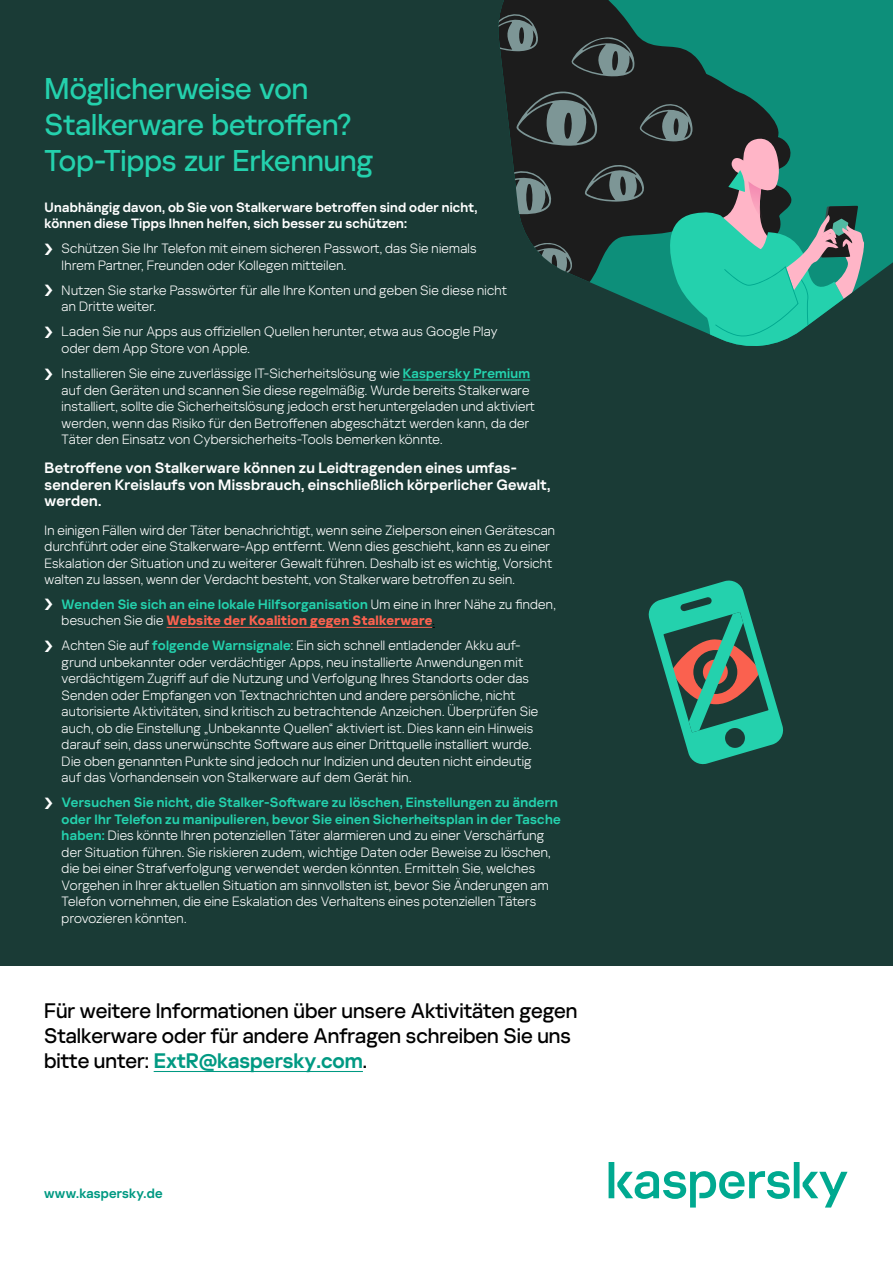
<style>
.page{position:relative;width:893px;height:1263px;background:#fff}
.page>*{position:absolute;margin:0;border:0;box-sizing:border-box;transform-origin:0 0}
.t1{font:500 30px/36px "Kaspersky Sans Display";color:#24d1ad}
.t2{font:500 21px/25.2px "Kaspersky Sans Display";color:#000}
.t3{font:600 15px/16.5px "Kaspersky Sans Display";letter-spacing:.015em;color:#fff}
.t4{font:300 13.5px/16.5px "Kaspersky Sans Display";letter-spacing:.02em;color:#fff}
.t5{font:600 13.5px/16.5px "Kaspersky Sans Display";letter-spacing:.02em;color:#24d1ad}
.t6{font:600 13.5px/16.2px "Kaspersky Sans Display";letter-spacing:.015em;color:#fff}
.t7{font:600 13.5px "Kaspersky Sans Display";letter-spacing:.015em;color:#009982}
.s1{font-weight:600;color:#24d1ad}
.s2{font-weight:300;color:#fff}
.s3{font-weight:700;color:#fa614f}
.s4{font-weight:300;color:#000}
.s5{font-weight:600;color:#009982}
</style>
<div class="page">
<div style="left:0;top:0;width:893px;height:965px;background:#1a3b36"></div>
<hr style="left:154px;top:1071px;width:209px;height:1px;background:#009982">
<hr style="left:403px;top:380px;width:127px;height:1px;background:#24d1ad">
<hr style="left:167px;top:627px;width:265px;height:1px;background:#fa614f">
<svg style="left:609px;top:1162px;width:238px;height:45px"></svg>
<div style="left:732px;top:0;width:161px;height:283px;background:#0d8f7a"></div>
<svg style="left:502px;top:0;width:230px;height:9px;background:#14574c"></svg>
<svg style="left:498px;top:9px;width:367px;height:337px;background:#276258"></svg>
<svg style="left:648px;top:580px;width:135px;height:185px"></svg>
<h1 class="t1" style="left:45px;top:69px;width:330px">Möglicherweise von<br>Stalkerware betroffen?<br>Top-Tipps zur Erkennung</h1>
<p class="t6" style="left:45px;top:199px;width:434px">Unabhängig davon, ob Sie von Stalkerware betroffen sind oder nicht, können diese Tipps Ihnen helfen, sich besser zu schützen:</p>
<p class="t4" style="left:62px;top:240px;width:416px">Schützen Sie Ihr Telefon mit einem sicheren Passwort, das Sie niemals<br>Ihrem Partner, Freunden oder Kollegen mitteilen.</p>
<p class="t4" style="left:62px;top:281px;width:447px">Nutzen Sie starke Passwörter für alle Ihre Konten und geben Sie diese nicht an Dritte weiter.</p>
<p class="t4" style="left:62px;top:323px;width:437px">Laden Sie nur Apps aus offiziellen Quellen herunter, etwa aus Google Play oder dem App Store von Apple.</p>
<p class="t4" style="left:62px;top:364px;width:475px">Installieren Sie eine zuverlässige IT-Sicherheitslösung wie <span class="s1">Kaspersky Premium </span>auf den Geräten und scannen Sie diese regelmäßig. Wurde bereits Stalkerware installiert, sollte die Sicherheitslösung jedoch erst heruntergeladen und aktiviert werden, wenn das Risiko für den Betroffenen abgeschätzt werden kann, da der Täter den Einsatz von Cybersicherheits-Tools bemerken könnte.</p>
<p class="t3" style="left:45px;top:459px;width:507px">Betroffene von Stalkerware können zu Leidtragenden eines umfas&shy;senderen Kreislaufs von Missbrauch, einschließlich körperlicher Gewalt, werden.</p>
<p class="t4" style="left:45px;top:522px;width:512px">In einigen Fällen wird der Täter benachrichtigt, wenn seine Zielperson einen Gerätescan durchführt oder eine Stalkerware-App entfernt. Wenn dies geschieht, kann es zu einer Eskalation der Situation und zu weiterer Gewalt führen. Deshalb ist es wichtig, Vorsicht walten zu lassen, wenn der Verdacht besteht, von Stalkerware betroffen zu sein.</p>
<p class="t5" style="left:62px;top:595px;width:496px">Wenden Sie sich an eine lokale Hilfsorganisation <span class="s2">Um eine in Ihrer Nähe zu finden, besuchen Sie die</span> <span class="s3">Website der Koalition gegen Stalkerware</span><span class="s4">.</span></p>
<p class="t4" style="left:62px;top:636px;width:478px">Achten Sie auf <span class="s1">folgende Warnsignale</span>: Ein sich schnell entladender Akku auf&shy;grund unbekannter oder verdächtiger Apps, neu installierte Anwendungen mit verdächtigem Zugriff auf die Nutzung und Verfolgung Ihres Standorts oder das Senden oder Empfangen von Textnachrichten und andere persönliche, nicht autorisierte Aktivitäten, sind kritisch zu betrachtende Anzeichen. Überprüfen Sie auch, ob die Einstellung „Unbekannte Quellen“ aktiviert ist. Dies kann ein Hinweis darauf sein, dass unerwünschte Software aus einer Drittquelle installiert wurde.<br>Die oben genannten Punkte sind jedoch nur Indizien und deuten nicht eindeutig auf das Vorhandensein von Stalkerware auf dem Gerät hin.</p>
<p class="t4" style="left:62px;top:793px;width:500px"><span class="s1">Versuchen Sie nicht, die Stalker-Software zu löschen, Einstellungen zu ändern oder Ihr Telefon zu manipulieren, bevor Sie einen Sicherheitsplan in der Tasche haben:</span> Dies könnte Ihren potenziellen Täter alarmieren und zu einer Verschärfung der Situation führen. Sie riskieren zudem, wichtige Daten oder Beweise zu löschen, die bei einer Strafverfolgung verwendet werden könnten. Ermitteln Sie, welches Vorgehen in Ihrer aktuellen Situation am sinnvollsten ist, bevor Sie Änderungen am Telefon vornehmen, die eine Eskalation des Verhaltens eines potenziellen Täters provozieren könnten.</p>
<h2 class="t2" style="left:44px;top:996px;width:535px">Für weitere Informationen über unsere Aktivitäten gegen<br>Stalkerware oder für andere Anfragen schreiben Sie uns bitte unter: <span class="s5">ExtR@kaspersky.com</span>.</h2>
<p class="t7" style="left:44px;top:1183px;width:120px">www.kaspersky.de</p>
</div>
